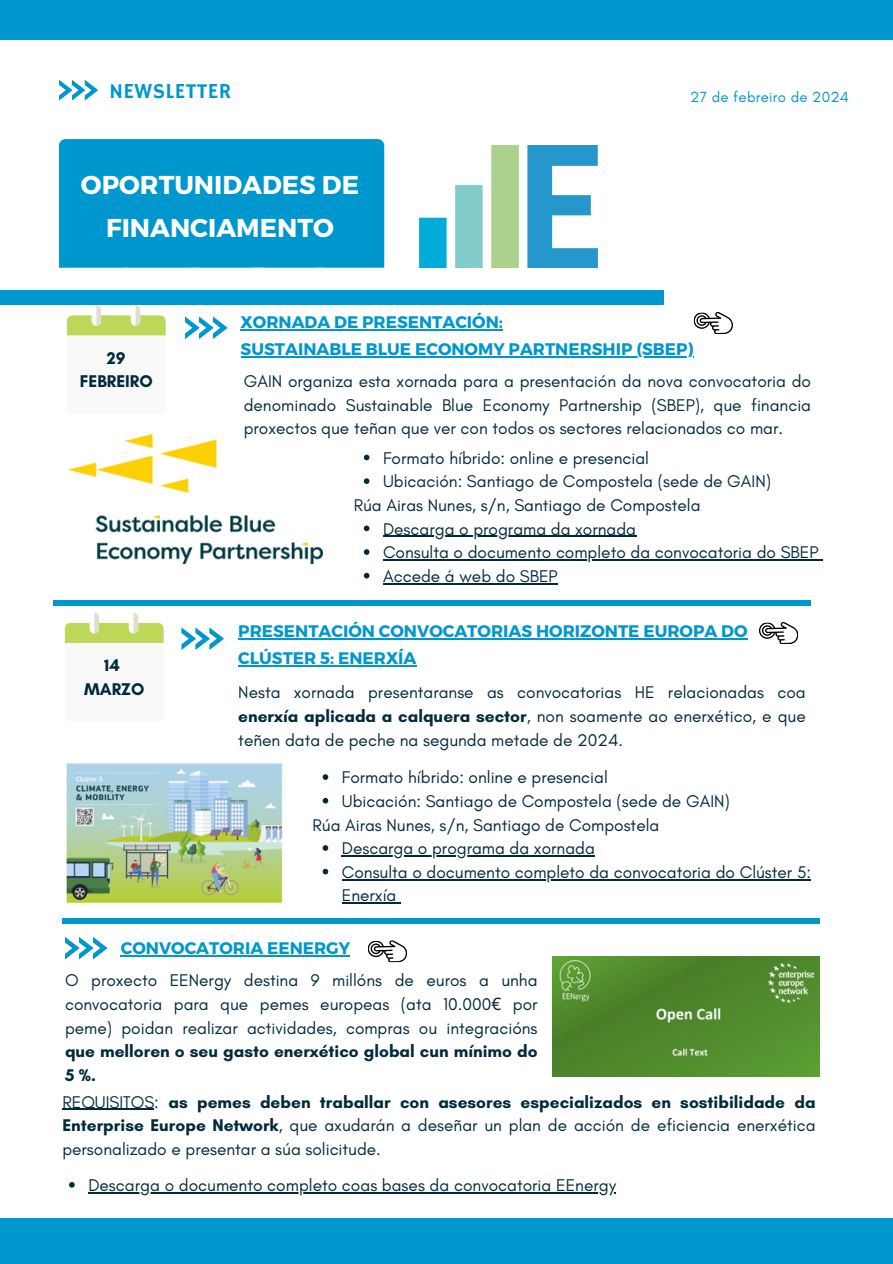
<style>
.page{position:relative;width:893px;height:1264px;background:#fff}
.page>*{position:absolute;margin:0;border:0;box-sizing:border-box;transform-origin:0 0}
.t1{font:700 25.8px/42.8px "Montserrat";color:#fff;text-align:center}
.t2{font:21.3px "Hammersmith One";letter-spacing:.02em;color:#0097ce}
.t3{font:17.25px/23.7px "Glacial Indifference";color:#022a3d;text-align:justify}
.t4{font:700 17.25px "Glacial Indifference";color:#022a3d}
.t5{font:700 16.8px/27px "Montserrat";color:#0097ce}
.t6{font:15px "Glacial Indifference";letter-spacing:.015em;color:#0097ce}
.s1{font-weight:700}
.s2{font-family:"Noto Sans"}
</style>
<div class="page">
<svg style="left:59px;top:80px;width:39px;height:21px"></svg>
<div style="left:0;top:0;width:892px;height:39px;background:#0097ce"></div>
<div style="left:0;top:1217px;width:892px;height:46px;background:#0097ce"></div>
<div style="left:59px;top:139px;width:325px;height:162px;background:#0097ce;border-radius:7px"></div>
<img style="left:420px;top:146px;width:177px;height:121px">
<div style="left:53px;top:268px;width:76px;height:37px;background:#fff;border-radius:2px"></div>
<div style="left:316px;top:268px;width:75px;height:37px;background:#fff;border-radius:2px"></div>
<div style="left:124px;top:268px;width:76px;height:37px;background:#fff;border-radius:2px"></div>
<div style="left:190px;top:268px;width:75px;height:37px;background:#fff;border-radius:2px"></div>
<div style="left:249px;top:268px;width:76px;height:37px;background:#fff;border-radius:2px"></div>
<div style="left:0;top:291px;width:664px;height:14px;background:#0097ce"></div>
<div style="left:62px;top:917px;width:758px;height:6px;background:#0097ce"></div>
<div style="left:53px;top:600px;width:758px;height:6px;background:#0097ce"></div>
<svg style="left:67px;top:305px;width:99px;height:31px"></svg>
<hr style="left:240px;top:329px;width:263px;height:1px;background:#0097ce">
<hr style="left:240px;top:356px;width:453px;height:1px;background:#0097ce">
<svg style="left:693px;top:312px;width:40px;height:22px"></svg>
<svg style="left:185px;top:316px;width:43px;height:23px"></svg>
<svg style="left:65px;top:613px;width:99px;height:30px"></svg>
<hr style="left:238px;top:638px;width:509px;height:1px;background:#0097ce">
<hr style="left:238px;top:665px;width:178px;height:1px;background:#0097ce">
<svg style="left:759px;top:622px;width:39px;height:22px"></svg>
<svg style="left:181px;top:627px;width:43px;height:23px"></svg>
<svg style="left:65px;top:937px;width:43px;height:22px"></svg>
<img style="left:68px;top:434px;width:254px;height:130px">
<img style="left:66px;top:763px;width:217px;height:141px">
<hr style="left:121px;top:955px;width:229px;height:1px;background:#0097ce">
<svg style="left:368px;top:940px;width:39px;height:23px"></svg>
<img style="left:552px;top:956px;width:267px;height:120px">
<svg style="left:364px;top:454px;width:5px;height:6px"></svg>
<svg style="left:364px;top:478px;width:5px;height:6px"></svg>
<svg style="left:364px;top:525px;width:5px;height:6px"></svg>
<hr style="left:383px;top:535px;width:253px;height:2px;background:#022a3d">
<svg style="left:364px;top:549px;width:5px;height:6px"></svg>
<hr style="left:383px;top:559px;width:435px;height:1px;background:#022a3d">
<svg style="left:364px;top:573px;width:5px;height:5px"></svg>
<hr style="left:383px;top:583px;width:174px;height:1px;background:#022a3d">
<svg style="left:322px;top:774px;width:6px;height:6px"></svg>
<svg style="left:322px;top:798px;width:6px;height:5px"></svg>
<svg style="left:322px;top:845px;width:6px;height:5px"></svg>
<hr style="left:342px;top:855px;width:252px;height:1px;background:#022a3d">
<svg style="left:322px;top:868px;width:6px;height:6px"></svg>
<hr style="left:342px;top:879px;width:410px;height:1px;background:#022a3d">
<hr style="left:752px;top:879px;width:59px;height:1px;background:#022a3d">
<hr style="left:342px;top:902px;width:54px;height:1px;background:#022a3d">
<hr style="left:62px;top:1108px;width:92px;height:2px;background:#022a3d">
<svg style="left:69px;top:1182px;width:6px;height:5px"></svg>
<hr style="left:88px;top:1192px;width:528px;height:1px;background:#022a3d">
<p class="t2" style="left:109px;top:79px;width:124px">NEWSLETTER</p>
<p class="t6" style="left:690px;top:87px;width:160px">27 de febreiro de 2024</p>
<p class="t1" style="left:81px;top:162px;width:280px">OPORTUNIDADES DE<br>FINANCIAMENTO</p>
<h2 class="t5" style="left:240px;top:308px;width:264px">XORNADA DE PRESENTACIÓN:</h2>
<p class="t5" style="left:240px;top:335px;width:454px">SUSTAINABLE BLUE ECONOMY PARTNERSHIP (SBEP)</p>
<p class="t4" style="left:107px;top:347px;width:20px">29</p>
<h3 class="t4" style="left:80px;top:371px;width:75px">FEBREIRO</h3>
<p class="t3" style="left:244px;top:369px;width:569px">GAIN organiza esta xornada para a presentación da nova convocatoria do denominado Sustainable Blue Economy Partnership (SBEP), que financia proxectos que teñan que ver con todos os sectores relacionados co mar.</p>
<h4 class="t3" style="left:383px;top:446px;width:267px">Formato híbrido: online e presencial</h4>
<p class="t3" style="left:383px;top:469px;width:389px">Ubicación: Santiago de Compostela (sede de GAIN)</p>
<p class="t3" style="left:353px;top:493px;width:348px">Rúa Airas Nunes, s/n, Santiago de Compostela</p>
<p class="t3" style="left:383px;top:516px;width:254px">Descarga o programa da xornada</p>
<p class="t3" style="left:383px;top:540px;width:437px">Consulta o documento completo da convocatoria do SBEP</p>
<p class="t3" style="left:383px;top:564px;width:176px">Accede á web do SBEP</p>
<p class="t5" style="left:238px;top:616px;width:510px">PRESENTACIÓN CONVOCATORIAS HORIZONTE EUROPA DO<br>CLÚSTER 5: ENERXÍA</p>
<p class="t4" style="left:104px;top:654px;width:17px">14</p>
<h3 class="t4" style="left:84px;top:678px;width:62px">MARZO</h3>
<p class="t3" style="left:238px;top:680px;width:569px">Nesta xornada presentaranse as convocatorias HE relacionadas coa <span class="s1">enerxía aplicada a calquera sector</span>, non soamente ao enerxético, e que teñen data de peche na segunda metade de 2024.</p>
<p class="t3" style="left:342px;top:765px;width:267px">Formato híbrido: online e presencial</p>
<p class="t3" style="left:342px;top:789px;width:389px">Ubicación: Santiago de Compostela (sede de GAIN)</p>
<p class="t3" style="left:312px;top:812px;width:348px">Rúa Airas Nunes, s/n, Santiago de Compostela</p>
<h3 class="t3" style="left:342px;top:836px;width:254px">Descarga o programa da xornada</h3>
<p class="t3" style="left:342px;top:860px;width:470px">Consulta o documento completo da convocatoria do Clúster 5:<br>Enerxía</p>
<p class="t5" style="left:121px;top:933px;width:231px">CONVOCATORIA EENERGY</p>
<h3 class="t3" style="left:65px;top:968px;width:474px">O proxecto EENergy destina 9 millóns de euros a unha convocatoria para que pemes europeas (ata 10.000<span class="s2">€</span> por peme) poidan realizar actividades, compras ou integracións <span class="s1">que melloren o seu gasto enerxético global cun mínimo do 5 %.</span></h3>
<p class="t3" style="left:62px;top:1089px;width:754px">REQUISITOS: <span class="s1">as pemes deben traballar con asesores especializados en sostibilidade da Enterprise Europe Network</span>, que axudarán a deseñar un plan de acción de eficiencia enerxética personalizado e presentar a súa solicitude.</p>
<p class="t3" style="left:88px;top:1173px;width:529px">Descarga o documento completo coas bases da convocatoria EEnergy</p>
</div>
